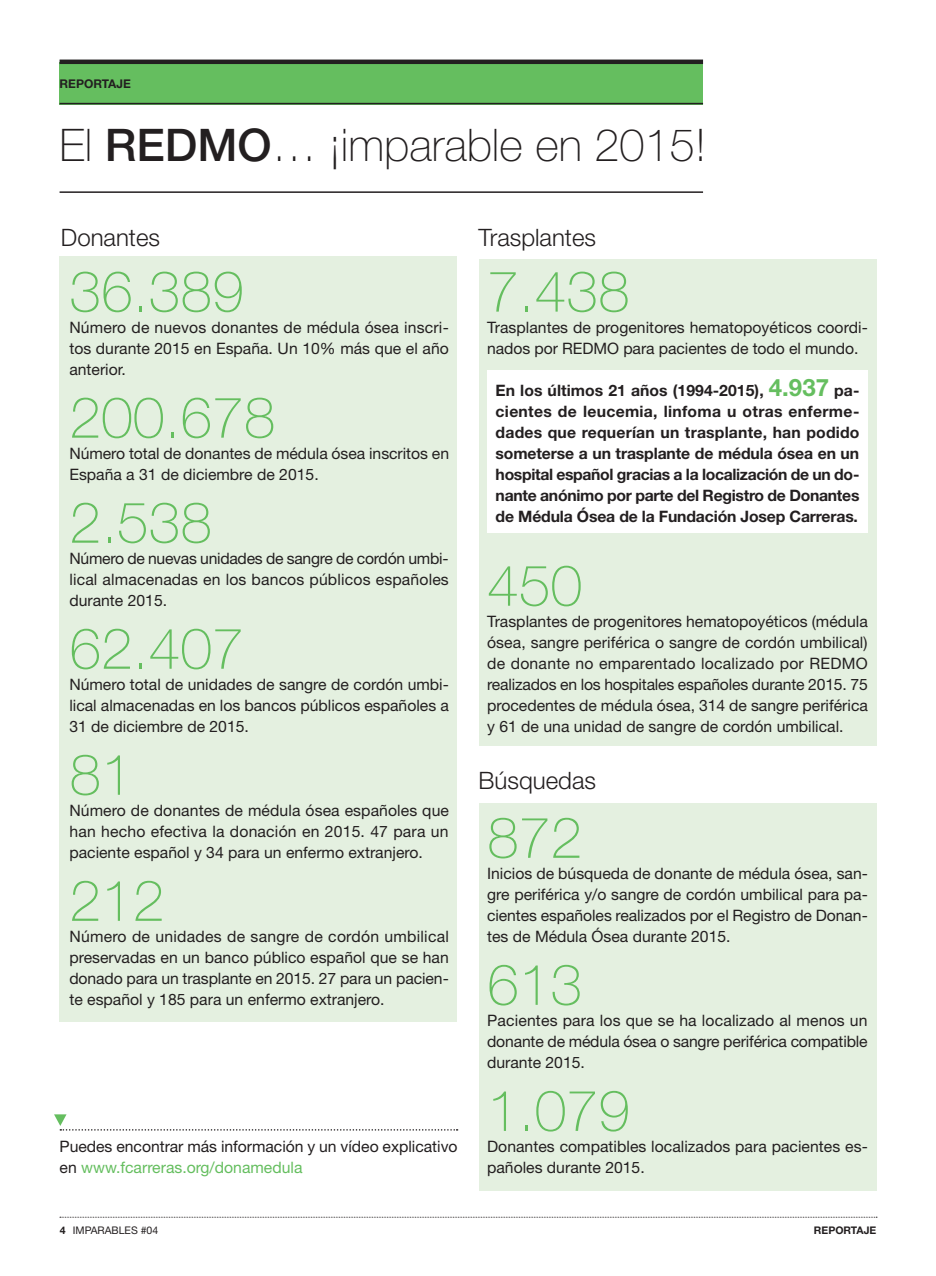
<style>
.page{position:relative;width:936px;height:1276px;background:#fff}
.page>*{position:absolute;margin:0;border:0;box-sizing:border-box;transform-origin:0 0}
.t1{font:100 57px "Helvetica Neue LT";color:#65be5f}
.t2{font:100 45px "Helvetica Neue LT";color:#231f20}
.t3{font:300 24px "Helvetica Neue LT";color:#231f20}
.t4{font:15.75px/21px "Helvetica Neue LT";color:#231f20;text-align:justify}
.t5{font:700 15.75px/21px "Helvetica Neue LT";letter-spacing:-.01em;color:#231f20;text-align:justify}
.t6{font:700 12px "Helvetica Neue LT";color:#231f20}
.t7{font:10.5px "Helvetica Neue LT";color:#231f20}
.t8{font:700 10.5px "Helvetica Neue LT";color:#231f20}
.s1{font-weight:500}
.s2{color:#65be5f}
.s3{font-size:24px;color:#65be5f}
.s4{font-weight:700}
</style>
<div class="page">
<div style="left:478px;top:804px;width:398px;height:387px;background:#e4f0e0"></div>
<div style="left:60px;top:256px;width:397px;height:766px;background:#e4f0e0"></div>
<div style="left:478px;top:259px;width:398px;height:487px;background:#e4f0e0"></div>
<div style="left:487px;top:370px;width:380px;height:162px;background:#fff"></div>
<svg style="left:60px;top:1216px;width:817px;height:1px"></svg>
<div style="left:60px;top:62px;width:643px;height:42px;background:#65be5f"></div>
<hr style="left:60px;top:60px;width:643px;height:4px;background:#231f20">
<hr style="left:60px;top:103px;width:643px;height:1px;background:#231f20">
<hr style="left:60px;top:191px;width:643px;height:2px;background:#231f20">
<svg style="left:54px;top:1114px;width:403px;height:16px"></svg>
<p class="t6" style="left:60px;top:76px;width:73px">REPORTAJE</p>
<p class="t2" style="left:60px;top:119px;width:648px">El <span class="s1">REDMO</span>… ¡imparable en 2015!</p>
<p class="t3" style="left:61px;top:223px;width:101px">Donantes</p>
<p class="t1" style="left:69px;top:259px;width:176px">36.389</p>
<p class="t4" style="left:69px;top:316px;width:381px">Número de nuevos donantes de médula ósea inscri&shy;tos durante 2015 en España. Un 10% más que el año anterior.</p>
<p class="t1" style="left:69px;top:385px;width:207px">200.678</p>
<p class="t4" style="left:69px;top:442px;width:381px">Número total de donantes de médula ósea inscritos en<br>España a 31 de diciembre de 2015.</p>
<p class="t1" style="left:69px;top:490px;width:144px">2.538</p>
<p class="t4" style="left:69px;top:547px;width:381px">Número de nuevas unidades de sangre de cordón umbi&shy;lical almacenadas en los bancos públicos españoles durante 2015.</p>
<p class="t1" style="left:69px;top:616px;width:176px">62.407</p>
<p class="t4" style="left:69px;top:673px;width:381px">Número total de unidades de sangre de cordón umbi&shy;lical almacenadas en los bancos públicos españoles a 31 de diciembre de 2015.</p>
<p class="t1" style="left:69px;top:742px;width:65px">81</p>
<p class="t4" style="left:69px;top:799px;width:381px">Número de donantes de médula ósea españoles que han hecho efectiva la donación en 2015. 47 para un paciente español y 34 para un enfermo extranjero.</p>
<p class="t1" style="left:69px;top:868px;width:97px">212</p>
<p class="t4" style="left:69px;top:925px;width:381px">Número de unidades de sangre de cordón umbilical preservadas en un banco público español que se han donado para un trasplante en 2015. 27 para un pacien&shy;te español y 185 para un enfermo extranjero.</p>
<p class="t4" style="left:60px;top:1135px;width:399px">Puedes encontrar más información y un vídeo explicativo en <span class="s2">www.fcarreras.org/donamedula</span></p>
<p class="t3" style="left:478px;top:223px;width:119px">Trasplantes</p>
<p class="t1" style="left:487px;top:259px;width:144px">7.438</p>
<p class="t4" style="left:487px;top:316px;width:382px">Trasplantes de progenitores hematopoyéticos coordi&shy;nados por REDMO para pacientes de todo el mundo.</p>
<p class="t5" style="left:495px;top:379px;width:365px">En los últimos 21 años (1994-2015), <span class="s3">4.937</span> pa&shy;cientes de leucemia, linfoma u otras enferme&shy;dades que requerían un trasplante, han podido someterse a un trasplante de médula ósea en un hospital español gracias a la localización de un do&shy;nante anónimo por parte del Registro de Donantes de Médula Ósea de la Fundación Josep Carreras.</p>
<p class="t1" style="left:487px;top:553px;width:97px">450</p>
<p class="t4" style="left:487px;top:610px;width:382px">Trasplantes de progenitores hematopoyéticos (médula ósea, sangre periférica o sangre de cordón umbilical) de donante no emparentado localizado por REDMO realizados en los hospitales españoles durante 2015. 75 procedentes de médula ósea, 314 de sangre periférica y 61 de una unidad de sangre de cordón umbilical.</p>
<p class="t3" style="left:478px;top:766px;width:119px">Búsquedas</p>
<p class="t1" style="left:487px;top:805px;width:97px">872</p>
<p class="t4" style="left:487px;top:862px;width:382px">Inicios de búsqueda de donante de médula ósea, san&shy;gre periférica y/o sangre de cordón umbilical para pa&shy;cientes españoles realizados por el Registro de Donan&shy;tes de Médula Ósea durante 2015.</p>
<p class="t1" style="left:487px;top:952px;width:97px">613</p>
<p class="t4" style="left:487px;top:1009px;width:382px">Pacientes para los que se ha localizado al menos un donante de médula ósea o sangre periférica compatible durante 2015.</p>
<p class="t1" style="left:487px;top:1078px;width:144px">1.079</p>
<p class="t4" style="left:487px;top:1135px;width:382px">Donantes compatibles localizados para pacientes es&shy;pañoles durante 2015.</p>
<p class="t7" style="left:60px;top:1223px;width:100px"><span class="s4">4</span> IMPARABLES #04</p>
<p class="t8" style="left:813px;top:1223px;width:64px">REPORTAJE</p>
</div>
